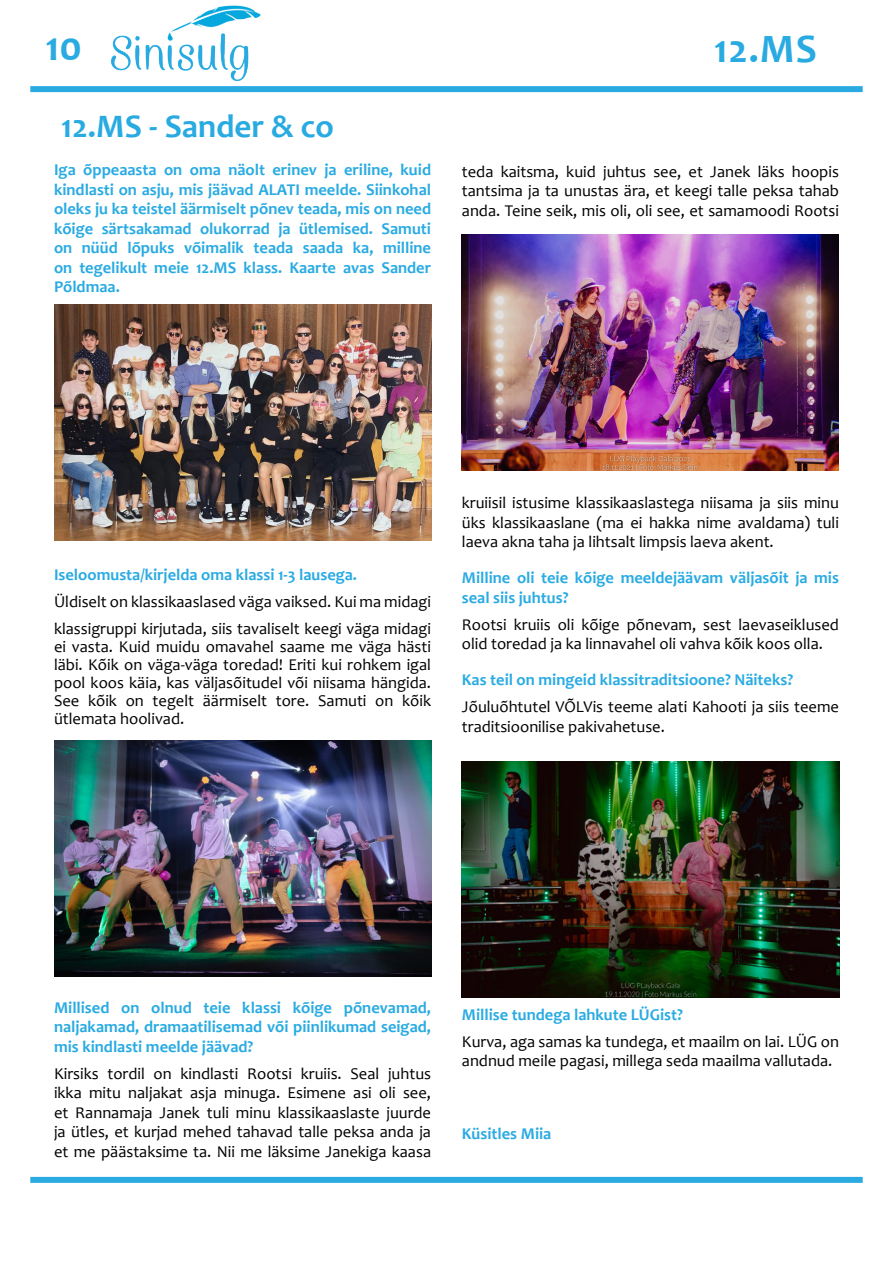
<style>
.page{position:relative;width:893px;height:1263px;background:#fff}
.page>*{position:absolute;margin:0;border:0;box-sizing:border-box;transform-origin:0 0}
.t1{font:700 42px "Candara";color:#29abe2}
.t2{font:700 40.5px "Candara";color:#29abe2}
.t3{font:700 33px "Candara";color:#29abe2}
.t4{font:16.5px/19.5px "Candara";color:#000;text-align:justify}
.t5{font:700 16.5px/19.5px "Candara";color:#29abe2;text-align:justify}
.s1{font-weight:700;color:#29abe2}
</style>
<div class="page">
<div style="left:30px;top:1177px;width:833px;height:6px;background:#29abe2"></div>
<div style="left:30px;top:86px;width:833px;height:6px;background:#29abe2"></div>
<img style="left:111px;top:5px;width:150px;height:76px">
<img style="left:54px;top:304px;width:378px;height:236px">
<img style="left:54px;top:740px;width:377px;height:236px">
<img style="left:462px;top:235px;width:377px;height:236px">
<img style="left:462px;top:761px;width:378px;height:236px">
<p class="t1" style="left:46px;top:20px;width:38px">10</p>
<p class="t2" style="left:714px;top:23px;width:104px">12.MS</p>
<p class="t3" style="left:61px;top:106px;width:274px">12.MS - Sander &amp; co</p>
<p class="t5" style="left:54px;top:160px;width:379px">Iga õppeaasta on oma näolt erinev ja eriline, kuid kindlasti on asju, mis jäävad ALATI meelde. Siinkohal oleks ju ka teistel äärmiselt põnev teada, mis on need kõige särtsakamad olukorrad ja ütlemised. Samuti on nüüd lõpuks võimalik teada saada ka, milline on tegelikult meie 12.MS klass. Kaarte avas Sander Põldmaa.</p>
<p class="t4" style="left:462px;top:162px;width:379px">teda kaitsma, kuid juhtus see, et Janek läks hoopis tantsima ja ta unustas ära, et keegi talle peksa tahab anda. Teine seik, mis oli, oli see, et samamoodi Rootsi</p>
<p class="t4" style="left:54px;top:561px;width:379px;line-height:27px;text-align:left"><span class="s1">Iseloomusta/kirjelda oma klassi 1-3 lausega.<br></span>Üldiselt on klassikaaslased väga vaiksed. Kui ma midagi klassigruppi kirjutada, siis tavaliselt keegi väga midagi</p>
<p class="t4" style="left:54px;top:638px;width:379px;line-height:18px">ei vasta. Kuid muidu omavahel saame me väga hästi läbi. Kõik on väga-väga toredad! Eriti kui rohkem igal pool koos käia, kas väljasõitudel või niisama hängida.<br>See kõik on tegelt äärmiselt tore. Samuti on kõik ütlemata hoolivad.</p>
<p class="t4" style="left:462px;top:493px;width:379px">kruiisil istusime klassikaaslastega niisama ja siis minu üks klassikaaslane (ma ei hakka nime avaldama) tuli laeva akna taha ja lihtsalt limpsis laeva akent.</p>
<p class="t5" style="left:462px;top:568px;width:379px">Milline oli teie kõige meeldejäävam väljasõit ja mis seal siis juhtus?</p>
<p class="t4" style="left:462px;top:615px;width:379px">Rootsi kruiis oli kõige põnevam, sest laevaseiklused olid toredad ja ka linnavahel oli vahva kõik koos olla.</p>
<p class="t4" style="left:462px;top:666px;width:379px;line-height:27px"><span class="s1">Kas teil on mingeid klassitraditsioone? Näiteks?<br></span>Jõuluõhtutel VÕLVis teeme alati Kahooti ja siis teeme</p>
<p class="t4" style="left:462px;top:717px;width:204px">traditsioonilise pakivahetuse.</p>
<p class="t5" style="left:54px;top:997px;width:379px">Millised on olnud teie klassi kõige põnevamad, naljakamad, dramaatilisemad või piinlikumad seigad, mis kindlasti meelde jäävad?</p>
<p class="t4" style="left:54px;top:1063px;width:379px">Kirsiks tordil on kindlasti Rootsi kruiis. Seal juhtus ikka mitu naljakat asja minuga. Esimene asi oli see, et Rannamaja Janek tuli minu klassikaaslaste juurde ja ütles, et kurjad mehed tahavad talle peksa anda ja et me päästaksime ta. Nii me läksime Janekiga kaasa</p>
<p class="t4" style="left:462px;top:1001px;width:379px;line-height:27px"><span class="s1">Millise tundega lahkute LÜGist?<br></span>Kurva, aga samas ka tundega, et maailm on lai. LÜG on</p>
<p class="t4" style="left:462px;top:1051px;width:372px">andnud meile pagasi, millega seda maailma vallutada.</p>
<p class="t5" style="left:462px;top:1123px;width:91px">Küsitles Miia</p>
</div>
